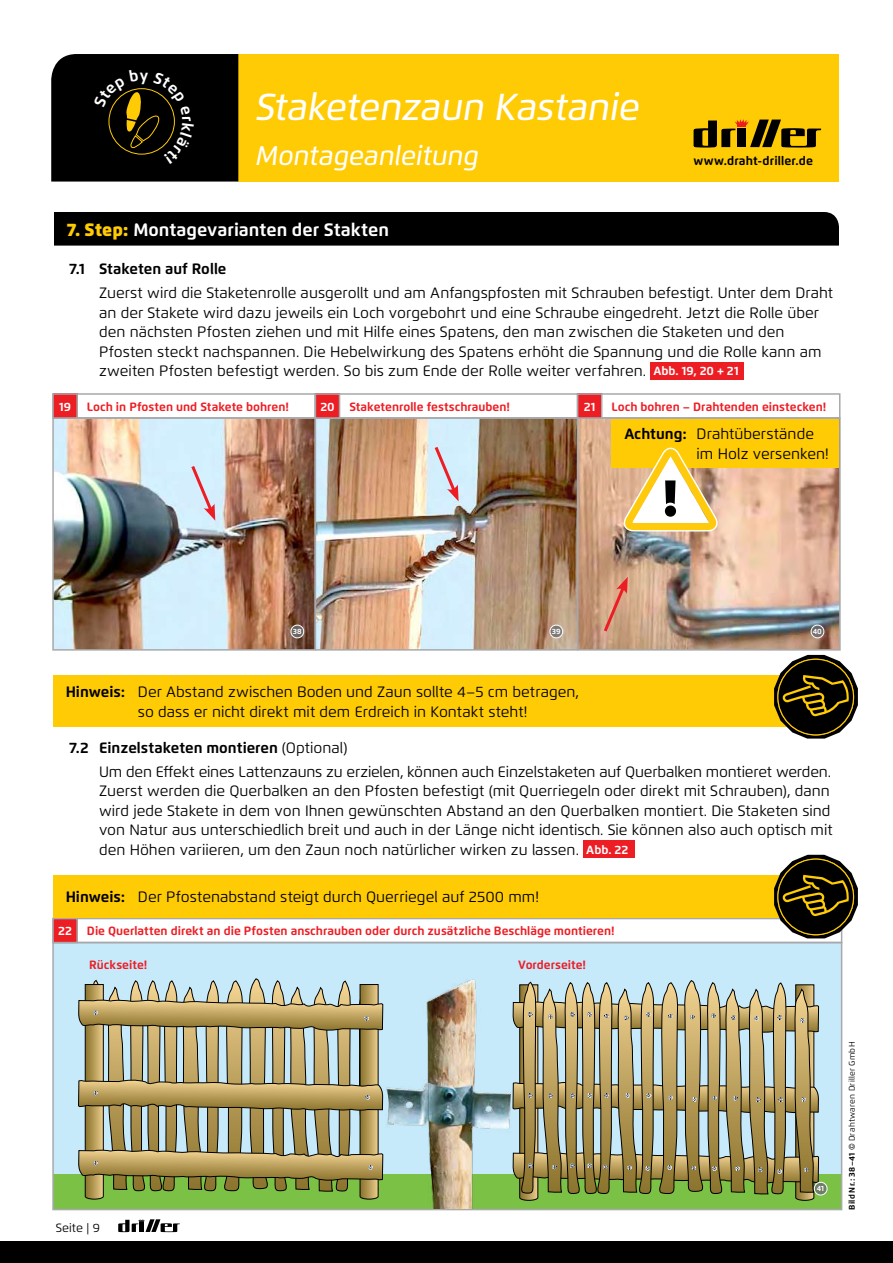
<style>
.page{position:relative;width:893px;height:1263px;background:#fff}
.page>*{position:absolute;margin:0;border:0;box-sizing:border-box;transform-origin:0 0}
.t1{font:italic 500 37.5px "Flexo";letter-spacing:-.005em;color:#fff}
.t2{font:italic 500 27px "Flexo";letter-spacing:-.005em;color:#fff}
.t3{font:700 18px "Flexo";color:#fff}
.t4{font:15px/19.5px "Flexo";color:#000}
.t5{font:700 15px "Flexo";color:#000}
.t6{font:700 12.15px "Flexo";letter-spacing:.01em;color:#000}
.t7{font:700 12px "Flexo";color:#ed1d24}
.t8{font:12px "Flexo";letter-spacing:.005em;color:#000}
.t9{font:700 12px "Flexo";color:#fff}
.t10{font:8.25px "Flexo";letter-spacing:.035em;color:#000}
.t11{font:700 7.5px "Flexo";color:#fff}
.s1{font-weight:900;color:#ffcb05}
.s2{font-weight:700;font-size:12px;color:#fff}
.s3{color:#fff}
.s4{font-weight:700}
.s5{font-weight:500;font-style:italic}
</style>
<div class="page">
<div style="left:0;top:1241px;width:893px;height:22px;background:#000"></div>
<div style="left:238px;top:54px;width:601px;height:128px;background:#ffcb05"></div>
<svg style="left:693px;top:119px;width:128px;height:29px"></svg>
<svg style="left:118px;top:1219px;width:62px;height:13px"></svg>
<div style="left:650px;top:362px;width:94px;height:17px;background:#ed1d24"></div>
<div style="left:583px;top:840px;width:51px;height:18px;background:#ed1d24"></div>
<img style="left:55px;top:420px;width:783px;height:228px">
<div style="left:52px;top:417px;width:264px;height:234px;border:2px solid #a7a9ac"></div>
<div style="left:315px;top:417px;width:263px;height:234px;border:2px solid #a7a9ac"></div>
<div style="left:577px;top:417px;width:264px;height:234px;border:2px solid #a7a9ac"></div>
<div style="left:52px;top:393px;width:264px;height:26px;border:2px solid #a7a9ac"></div>
<div style="left:53px;top:394px;width:24px;height:24px;background:#ed1d24"></div>
<div style="left:52px;top:393px;width:26px;height:26px;border:2px solid #a7a9ac"></div>
<div style="left:315px;top:393px;width:263px;height:26px;border:2px solid #a7a9ac"></div>
<div style="left:315px;top:394px;width:25px;height:24px;background:#ed1d24"></div>
<div style="left:315px;top:393px;width:25px;height:26px;border:2px solid #a7a9ac"></div>
<div style="left:577px;top:393px;width:263px;height:26px;border:2px solid #a7a9ac"></div>
<div style="left:578px;top:394px;width:24px;height:24px;background:#ed1d24"></div>
<div style="left:577px;top:393px;width:25px;height:26px;border:2px solid #a7a9ac"></div>
<div style="left:54px;top:212px;width:785px;height:34px;background:#000"></div>
<div style="left:53px;top:943px;width:789px;height:230px;background:#c7eafb"></div>
<svg style="left:53px;top:978px;width:789px;height:231px"></svg>
<div style="left:52px;top:918px;width:790px;height:25px;border:2px solid #a7a9ac"></div>
<div style="left:53px;top:918px;width:24px;height:24px;background:#ed1d24"></div>
<div style="left:52px;top:918px;width:26px;height:25px;border:2px solid #a7a9ac"></div>
<div style="left:53px;top:875px;width:785px;height:43px;background:#ffcb05"></div>
<svg style="left:774px;top:855px;width:84px;height:83px"></svg>
<div style="left:53px;top:675px;width:785px;height:51px;background:#ffcb05"></div>
<svg style="left:774px;top:655px;width:84px;height:83px"></svg>
<svg style="left:432px;top:443px;width:27px;height:58px;background:#d5d2df"></svg>
<svg style="left:601px;top:577px;width:27px;height:58px;background:#d49479"></svg>
<svg style="left:189px;top:463px;width:26px;height:58px;background:#d7d1df"></svg>
<img style="left:380px;top:979px;width:136px;height:230px">
<div style="left:612px;top:419px;width:227px;height:48px;background:#ffcb05"></div>
<svg style="left:623px;top:448px;width:96px;height:83px"></svg>
<svg style="left:290px;top:624px;width:14px;height:14px"></svg>
<svg style="left:549px;top:624px;width:14px;height:14px"></svg>
<svg style="left:810px;top:624px;width:15px;height:14px"></svg>
<div style="left:51px;top:54px;width:187px;height:128px;background:#000"></div>
<h1 class="t1" style="left:255px;top:84px;width:386px">Staketenzaun Kastanie</h1>
<h2 class="t2" style="left:255px;top:139px;width:225px">Montageanleitung</h2>
<p class="t3" style="left:67px;top:219px;width:324px"><span class="s1">7. Step:</span> Montagevarianten der Stakten</p>
<p class="t6" style="left:693px;top:153px;width:121px">www.draht-driller.de</p>
<p class="t5" style="left:69px;top:260px;width:159px">7.1 Staketen auf Rolle</p>
<p class="t4" style="left:99px;top:283px;width:736px">Zuerst wird die Staketenrolle ausgerollt und am Anfangspfosten mit Schrauben befestigt. Unter dem Draht an der Stakete wird dazu jeweils ein Loch vorgebohrt und eine Schraube eingedreht. Jetzt die Rolle über den nächsten Pfosten ziehen und mit Hilfe eines Spatens, den man zwischen die Staketen und den Pfosten steckt nachspannen. Die Hebelwirkung des Spatens erhöht die Spannung und die Rolle kann am zweiten Pfosten befestigt werden. So bis zum Ende der Rolle weiter verfahren. <span class="s2">Abb. 19, 20 + 21</span></p>
<p class="t9" style="left:59px;top:399px;width:13px">19</p>
<p class="t7" style="left:87px;top:399px;width:204px">Loch in Pfosten und Stakete bohren!</p>
<p class="t7" style="left:320px;top:399px;width:191px"><span class="s3">20</span> Staketenrolle festschrauben!</p>
<p class="t9" style="left:584px;top:399px;width:13px">21</p>
<p class="t7" style="left:611px;top:399px;width:216px">Loch bohren – Drahtenden einstecken!</p>
<p class="t4" style="left:697px;top:424px;width:134px;text-indent:-72px"><span class="s4">Achtung:</span> Drahtüberstände im Holz versenken!</p>
<p class="t11" style="left:293px;top:627px;width:10px">38</p>
<p class="t11" style="left:552px;top:627px;width:10px">39</p>
<p class="t11" style="left:813px;top:627px;width:11px">40</p>
<p class="t4" style="left:138px;top:682px;width:443px;text-indent:-72px"><span class="s4">Hinweis:</span> Der Abstand zwischen Boden und Zaun sollte 4–5 cm betragen, so dass er nicht direkt mit dem Erdreich in Kontakt steht!</p>
<p class="t4" style="left:99px;top:736px;width:733px;line-height:23.7px;text-indent:-30px"><span class="s4">7.2 Einzelstaketen montieren</span> (Optional)<br>Um den Effekt eines Lattenzauns zu erzielen, können auch Einzelstaketen auf Querbalken montieret werden.</p>
<p class="t4" style="left:99px;top:781px;width:735px">Zuerst werden die Querbalken an den Pfosten befestigt (mit Querriegeln oder direkt mit Schrauben), dann wird jede Stakete in dem von Ihnen gewünschten Abstand an den Querbalken montiert. Die Staketen sind von Natur aus unterschiedlich breit und auch in der Länge nicht identisch. Sie können also auch optisch mit den Höhen variieren, um den Zaun noch natürlicher wirken zu lassen. <span class="s2">Abb. 22</span></p>
<p class="t4" style="left:66px;top:887px;width:475px"><span class="s4">Hinweis:</span> Der Pfostenabstand steigt durch Querriegel auf 2500 mm!</p>
<p class="t7" style="left:58px;top:924px;width:558px"><span class="s3">22</span> Die Querlatten direkt an die Pfosten anschrauben oder durch zusätzliche Beschläge montieren!</p>
<p class="t7" style="left:89px;top:958px;width:60px">Rückseite!</p>
<p class="t7" style="left:518px;top:958px;width:69px">Vorderseite!</p>
<p class="t8" style="left:56px;top:1220px;width:46px">Seite | 9</p>
<p class="t11" style="left:817px;top:1184px;width:9px">41</p>
<p class="t10" style="left:847px;top:1210px;width:170px;rotate:-90deg"><span class="s4">Bild Nr.: 38–41</span> <span class="s5">©</span> Drahtwaren Driller GmbH</p>
</div>
